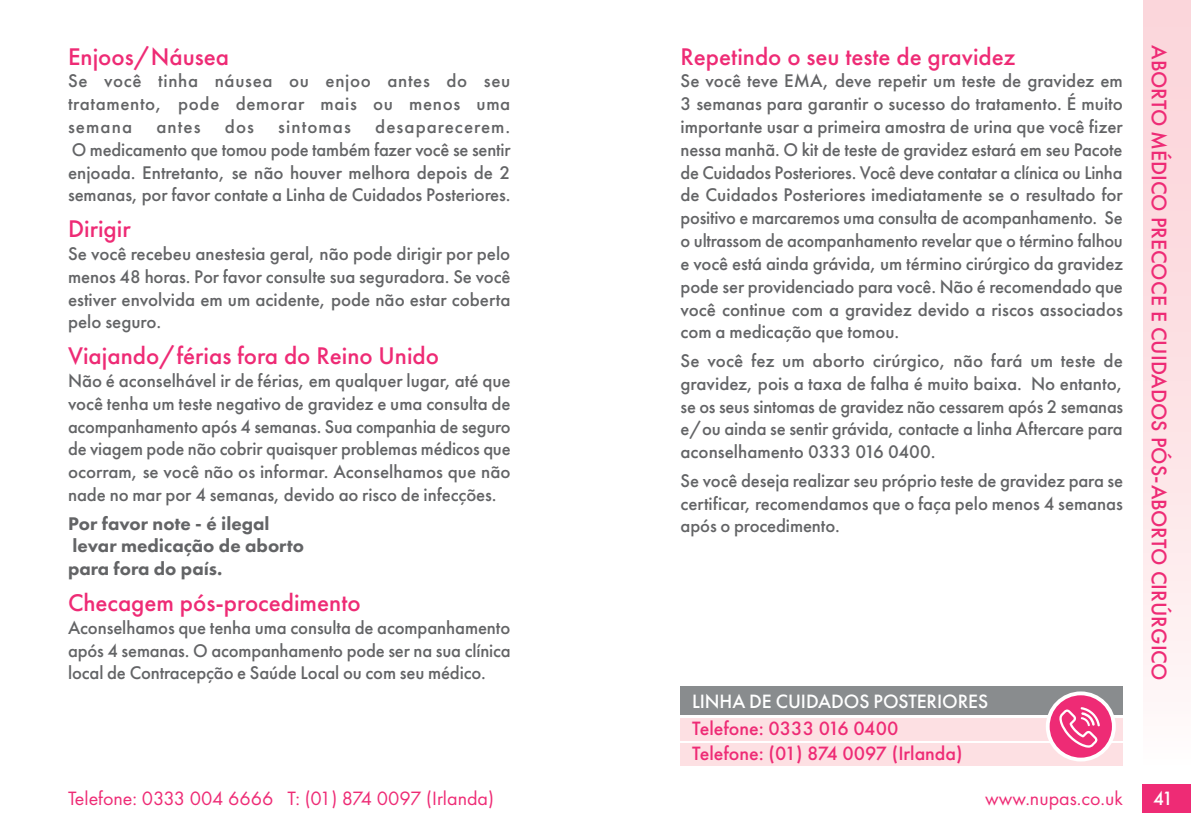
<style>
.page{position:relative;width:1191px;height:840px;background:#fff}
.page>*{position:absolute;margin:0;border:0;box-sizing:border-box;transform-origin:0 0}
.t1{font:500 25px "Futura PT";color:#ee2b75}
.t2{font:500 22px "Futura PT";color:#ee2b75}
.t3{font:20px "Futura PT";color:#ee2b75}
.t4{font:500 20px "Futura PT";color:#ee2b75}
.t5{font:500 20px "Futura PT";letter-spacing:-.005em;color:#fff}
.t6{font:500 19px/22.8px "Futura PT";letter-spacing:-.005em;color:#636466;text-align:justify}
.t7{font:800 19px/22.8px "Futura PT";color:#636466}
.t8{font:500 19px "Futura PT";letter-spacing:.055em;color:#636466}
</style>
<div class="page">
<div style="left:1143px;top:0;width:48px;height:770px;background:linear-gradient(to bottom,#fbd1d6,#fff8f8)"></div>
<div style="left:1142px;top:783px;width:49px;height:29px;background:#ee2b75"></div>
<div style="left:680px;top:686px;width:443px;height:28px;background:#898c8e"></div>
<div style="left:680px;top:717px;width:443px;height:23px;background:#fde0e3"></div>
<div style="left:680px;top:743px;width:443px;height:22px;background:#fde0e3"></div>
<svg style="left:1047px;top:693px;width:66px;height:66px;background:#f04989"></svg>
<div style="left:1045px;top:691px;width:70px;height:70px;border:4px solid #fff;border-radius:50%"></div>
<svg style="left:1059px;top:706px;width:41px;height:41px;background:#f15d96"></svg>
<h1 class="t1" style="left:68px;top:42px;width:163px">Enjoos/Náusea</h1>
<p class="t6" style="left:68px;top:69px;width:444px">Se você tinha náusea ou enjoo antes do seu tratamento, pode demorar mais ou menos uma semana</p>
<p class="t6" style="left:68px;top:115px;width:444px;text-indent:307px">desaparecerem.<br>O medicamento que tomou pode também fazer você se sentir enjoada. Entretanto, se não houver melhora depois de 2 semanas, por favor contate a Linha de Cuidados Posteriores.</p>
<h1 class="t1" style="left:68px;top:214px;width:64px">Dirigir</h1>
<p class="t6" style="left:68px;top:242px;width:444px">Se você recebeu anestesia geral, não pode dirigir por pelo menos 48 horas. Por favor consulte sua seguradora. Se você estiver envolvida em um acidente, pode não estar coberta pelo seguro.</p>
<h1 class="t1" style="left:68px;top:341px;width:372px">Viajando/férias fora do Reino Unido</h1>
<p class="t6" style="left:68px;top:369px;width:444px">Não é aconselhável ir de férias, em qualquer lugar, até que você tenha um teste negativo de gravidez e uma consulta de acompanhamento após 4 semanas. Sua companhia de seguro de viagem pode não cobrir quaisquer problemas médicos que ocorram, se você não os informar. Aconselhamos que não nade no mar por 4 semanas, devido ao risco de infecções.</p>
<p class="t7" style="left:68px;top:512px;width:238px">Por favor note - é ilegal levar medicação de aborto para fora do país.</p>
<h1 class="t1" style="left:68px;top:588px;width:294px">Checagem pós-procedimento</h1>
<p class="t6" style="left:68px;top:615px;width:444px">Aconselhamos que tenha uma consulta de acompanhamento após 4 semanas. O acompanhamento pode ser na sua clínica local de Contracepção e Saúde Local ou com seu médico.</p>
<p class="t6" style="left:156px;top:115px;width:46px">antes</p>
<p class="t6" style="left:225px;top:115px;width:31px">dos</p>
<p class="t8" style="left:278px;top:116px;width:74px">sintomas</p>
<h1 class="t1" style="left:680px;top:42px;width:336px">Repetindo o seu teste de gravidez</h1>
<p class="t6" style="left:680px;top:69px;width:444px">Se você teve EMA, deve repetir um teste de gravidez em 3 semanas para garantir o sucesso do tratamento. É muito importante usar a primeira amostra de urina que você fizer nessa manhã. O kit de teste de gravidez estará em seu Pacote de Cuidados Posteriores. Você deve contatar a clínica ou Linha de Cuidados Posteriores imediatamente se o resultado for positivo e marcaremos uma consulta de acompanhamento. Se o ultrassom de acompanhamento revelar que o término falhou e você está ainda grávida, um término cirúrgico da gravidez pode ser providenciado para você. Não é recomendado que você continue com a gravidez devido a riscos associados com a medicação que tomou.</p>
<p class="t6" style="left:680px;top:349px;width:444px">Se você fez um aborto cirúrgico, não fará um teste de gravidez, pois a taxa de falha é muito baixa. No entanto, se os seus sintomas de gravidez não cessarem após 2 semanas e/ou ainda se sentir grávida, contacte a linha Aftercare para aconselhamento 0333 016 0400.</p>
<p class="t6" style="left:680px;top:468px;width:444px">Se você deseja realizar seu próprio teste de gravidez para se certificar, recomendamos que o faça pelo menos 4 semanas após o procedimento.</p>
<p class="t5" style="left:692px;top:689px;width:298px">LINHA DE CUIDADOS POSTERIORES</p>
<p class="t4" style="left:692px;top:716px;width:208px">Telefone: 0333 016 0400</p>
<p class="t4" style="left:692px;top:741px;width:272px">Telefone: (01) 874 0097 (Irlanda)</p>
<p class="t2" style="left:1171px;top:45px;width:636px;rotate:90deg">ABORTO MÉDICO PRECOCE E CUIDADOS PÓS-ABORTO CIRÚRGICO</p>
<p class="t3" style="left:68px;top:790px;width:427px">Telefone: 0333 004 6666 T: (01) 874 0097 (Irlanda)</p>
<p class="t3" style="left:985px;top:790px;width:139px">www.nupas.co.uk</p>
<p class="t5" style="left:1153px;top:786px;width:22px">41</p>
</div>
